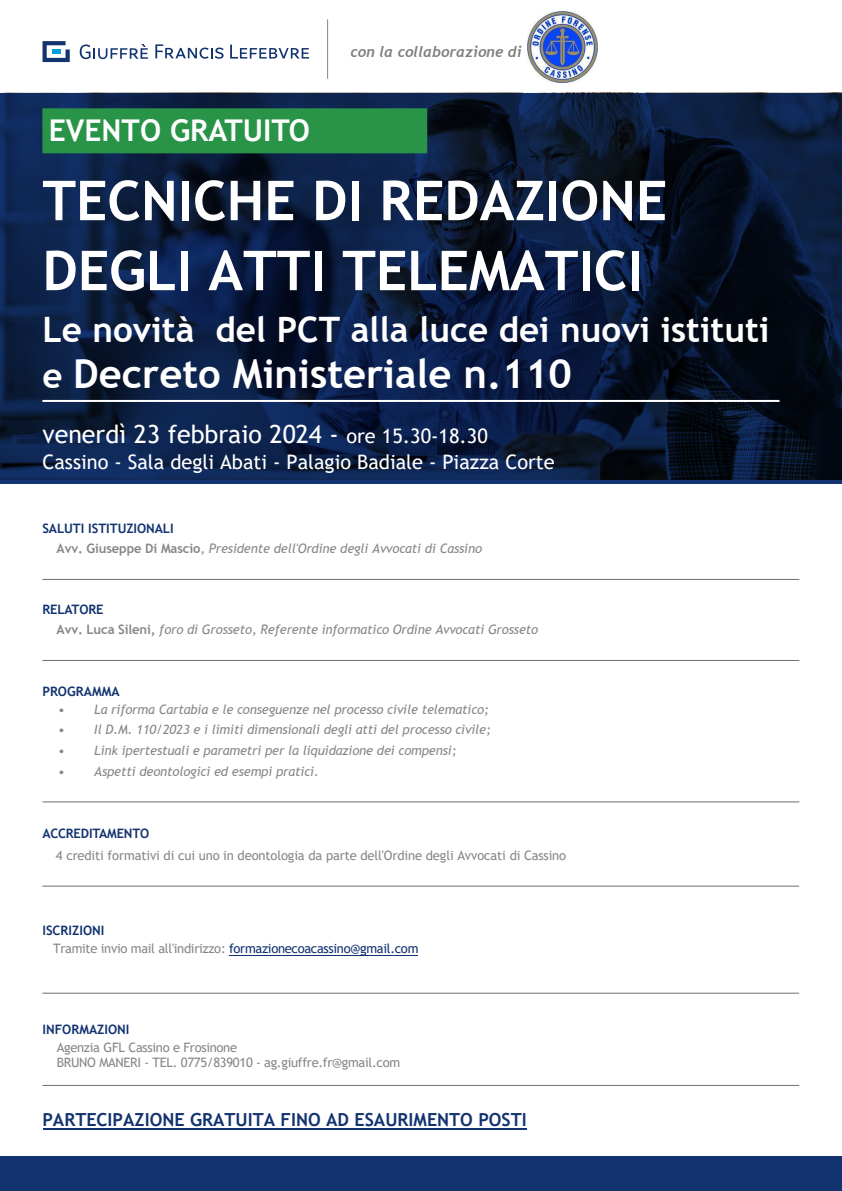
<style>
.page{position:relative;width:842px;height:1191px;background:#fff}
.page>*{position:absolute;margin:0;border:0;box-sizing:border-box;transform-origin:0 0}
.t1{font:700 55px/70px "Trebuchet MS";color:#fff}
.t2{font:700 40px "Trebuchet MS";color:#fff}
.t3{font:700 35px "Trebuchet MS";color:#fff}
.t4{font:700 30px "Trebuchet MS";color:#fff}
.t5{font:25px "Trebuchet MS";color:#fff}
.t6{font:20px "Trebuchet MS";color:#fff}
.t7{font:700 18px "Trebuchet MS";color:#123370}
.t8{font:italic 700 15px "Trebuchet MS";color:#808080}
.t9{font:italic 13px "Trebuchet MS";letter-spacing:-.01em;color:#878787}
.t10{font:13px/15.6px "Trebuchet MS";letter-spacing:-.025em;color:#878787}
.t11{font:italic 13px "Trebuchet MS";letter-spacing:-.01em;color:#878787}
.t12{font:700 13px "Trebuchet MS";letter-spacing:-.005em;color:#123370}
.s1{font-family:"Trebuchet"}
.s2{font-size:35px}
.s3{font-size:20px}
.s4{font-weight:700;font-style:normal}
.s5{font-weight:700;color:#123370}
.s6{color:#113270}
</style>
<div class="page">
<svg style="left:0;top:93px;width:842px;height:390px;background:#0a1a3a"></svg>
<div style="left:0;top:1157px;width:842px;height:34px;background:#123370"></div>
<hr style="left:42px;top:579px;width:757px;height:1px;background:#70706f">
<hr style="left:42px;top:660px;width:757px;height:1px;background:#70706f">
<hr style="left:42px;top:801px;width:757px;height:1px;background:#70706f">
<hr style="left:42px;top:886px;width:757px;height:1px;background:#70706f">
<hr style="left:42px;top:1085px;width:757px;height:1px;background:#70706f">
<div style="left:42px;top:108px;width:385px;height:45px;background:#299447"></div>
<hr style="left:42px;top:400px;width:737px;height:2px;background:#fff">
<svg style="left:43px;top:41px;width:27px;height:21px"></svg>
<div style="left:52px;top:49px;width:8px;height:5px;background:#009edb"></div>
<svg style="left:230px;top:45px;width:79px;height:14px"></svg>
<svg style="left:80px;top:44px;width:68px;height:15px"></svg>
<svg style="left:155px;top:44px;width:69px;height:15px"></svg>
<hr style="left:327px;top:19px;width:1px;height:60px;background:#868686">
<hr style="left:43px;top:1128px;width:484px;height:2px;background:#123370">
<hr style="left:42px;top:993px;width:757px;height:1px;background:#70706f">
<hr style="left:229px;top:954px;width:189px;height:1px;background:#113270">
<img style="left:527px;top:12px;width:71px;height:70px">
<p class="t8" style="left:351px;top:42px;width:173px">con la collaborazione d<span class="s1">i</span></p>
<p class="t4" style="left:49px;top:112px;width:263px">EVENTO GRATUITO</p>
<p class="t1" style="left:42px;top:166px;width:626px">TECNICHE DI REDAZIONE<br>DEGLI ATTI TELEMATICI</p>
<p class="t3" style="left:42px;top:308px;width:728px">Le novità del PCT alla luce dei nuovi istituti</p>
<p class="t2" style="left:42px;top:349px;width:531px"><span class="s2">e</span> Decreto Ministeriale n.110</p>
<p class="t5" style="left:42px;top:418px;width:447px">venerdì 23 febbraio 2024 - <span class="s3">ore 15.30-18.30</span></p>
<p class="t6" style="left:42px;top:449px;width:514px">Cassino - Sala degli Abati - Palagio Badiale - Piazza Corte</p>
<p class="t12" style="left:42px;top:520px;width:133px">SALUTI ISTITUZIONALI</p>
<p class="t11" style="left:57px;top:541px;width:427px"><span class="s4">Avv. Giuseppe Di Mascio</span>, Presidente dell'Ordine degli Avvocati di Cassino</p>
<p class="t12" style="left:42px;top:601px;width:63px">RELATORE</p>
<p class="t9" style="left:57px;top:622px;width:483px"><span class="s4">Avv. Luca Sileni,</span> foro di Grosseto, Referente informatico Ordine Avvocati Grosseto</p>
<p class="t12" style="left:42px;top:683px;width:79px">PROGRAMMA</p>
<p class="t9" style="left:58px;top:701px;width:432px">• La riforma Cartabia e le conseguenze nel processo civile telematico;</p>
<p class="t9" style="left:58px;top:722px;width:434px">• Il D.M. 110/2023 e i limiti dimensionali degli atti del processo civile;</p>
<p class="t9" style="left:58px;top:742px;width:400px">• Link ipertestuali e parametri per la liquidazione dei compensi;</p>
<p class="t9" style="left:58px;top:763px;width:262px">• Aspetti deontologici ed esempi pratici.</p>
<p class="t12" style="left:42px;top:825px;width:108px">ACCREDITAMENTO</p>
<p class="t10" style="left:56px;top:847px;width:512px">4 crediti formativi di cui uno in deontologia da parte dell'Ordine degli Avvocati di Cassino</p>
<p class="t10" style="left:53px;top:921px;width:367px;line-height:17.7px;text-indent:-11px"><span class="s5">ISCRIZIONI<br></span>Tramite invio mail all'indirizzo: <span class="s6">formazionecoacassino@gmail.com</span></p>
<p class="t12" style="left:42px;top:1021px;width:89px">INFORMAZIONI</p>
<p class="t10" style="left:57px;top:1039px;width:345px">Agenzia GFL Cassino e Frosinone<br>BRUNO MANERI - TEL. 0775/839010 - ag.giuffre.fr@gmail.com</p>
<h3 class="t7" style="left:42px;top:1108px;width:486px">PARTECIPAZIONE GRATUITA FINO AD ESAURIMENTO POSTI</h3>
</div>
